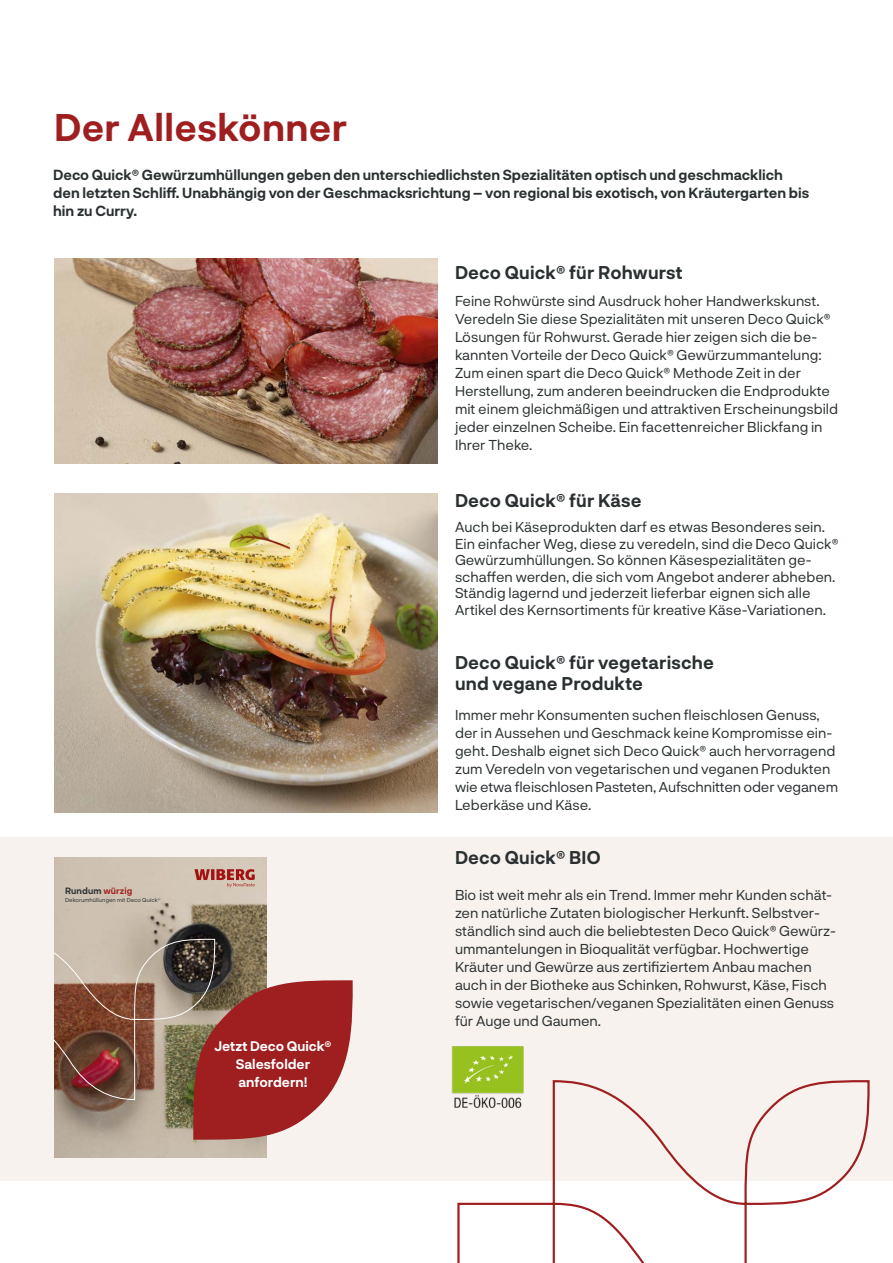
<style>
.page{position:relative;width:893px;height:1263px;background:#fff}
.page>*{position:absolute;margin:0;border:0;box-sizing:border-box;transform-origin:0 0}
.t1{font:700 37.5px "Neurial Grotesk";letter-spacing:.01em;color:#9f1e20}
.t2{font:700 18px/21px "Neurial Grotesk";letter-spacing:.01em;color:#2a3031}
.t3{font:14.25px/18px "Neurial Grotesk";color:#2a3031}
.t4{font:700 14.25px/18px "Neurial Grotesk";color:#2a3031}
.t5{font:700 13.5px/18px "Neurial Grotesk";color:#fff;text-align:center}
.t6{font:700 8.85px "Neurial Grotesk";letter-spacing:.01em;color:#2a3031}
.t7{font:5.7px "Neurial Grotesk";letter-spacing:.01em;color:#2a3031}
.s1{color:#a02021}
</style>
<div class="page">
<img style="left:54px;top:258px;width:383px;height:206px">
<img style="left:54px;top:493px;width:383px;height:319px">
<div style="left:0;top:837px;width:893px;height:344px;background:#f7f2ee"></div>
<img style="left:54px;top:858px;width:212px;height:300px">
<svg style="left:194px;top:869px;width:61px;height:18px"></svg>
<img style="left:54px;top:938px;width:299px;height:202px">
<svg style="left:457px;top:1080px;width:413px;height:183px"></svg>
<img style="left:451px;top:1046px;width:77px;height:67px">
<h1 class="t1" style="left:54px;top:100px;width:295px">Der Alleskönner</h1>
<p class="t4" style="left:53px;top:165px;width:758px">Deco Quick® Gewürzumhüllungen geben den unterschiedlichsten Spezialitäten optisch und geschmacklich den letzten Schliff. Unabhängig von der Geschmacksrichtung – von regional bis exotisch, von Kräutergarten bis hin zu Curry.</p>
<p class="t2" style="left:455px;top:261px;width:229px">Deco Quick® für Rohwurst</p>
<p class="t3" style="left:455px;top:291px;width:385px">Feine Rohwürste sind Ausdruck hoher Handwerkskunst.<br>Veredeln Sie diese Spezialitäten mit unseren Deco Quick® Lösungen für Rohwurst. Gerade hier zeigen sich die be&shy;kannten Vorteile der Deco Quick® Gewürzummantelung:<br>Zum einen spart die Deco Quick® Methode Zeit in der Herstellung, zum anderen beeindrucken die Endprodukte mit einem gleichmäßigen und attraktiven Erscheinungsbild jeder einzelnen Scheibe. Ein facettenreicher Blickfang in Ihrer Theke.</p>
<p class="t2" style="left:455px;top:489px;width:188px">Deco Quick® für Käse</p>
<p class="t3" style="left:455px;top:518px;width:385px;line-height:16.5px">Auch bei Käseprodukten darf es etwas Besonderes sein.<br>Ein einfacher Weg, diese zu veredeln, sind die Deco Quick® Gewürzumhüllungen. So können Käsespezialitäten ge&shy;schaffen werden, die sich vom Angebot anderer abheben.<br>Ständig lagernd und jederzeit lieferbar eignen sich alle Artikel des Kernsortiments für kreative Käse-Variationen.</p>
<p class="t6" style="left:65px;top:884px;width:69px">Rundum <span class="s1">würzig</span></p>
<p class="t7" style="left:65px;top:896px;width:97px">Dekorumhüllungen mit Deco Quick®</p>
<p class="t5" style="left:214px;top:1036px;width:119px">Jetzt Deco Quick®<br>Salesfolder anfordern!</p>
<p class="t2" style="left:455px;top:651px;width:261px">Deco Quick® für vegetarische und vegane Produkte</p>
<p class="t3" style="left:455px;top:705px;width:385px">Immer mehr Konsumenten suchen fleischlosen Genuss, der in Aussehen und Geschmack keine Kompromisse ein&shy;geht. Deshalb eignet sich Deco Quick® auch hervorragend zum Veredeln von vegetarischen und veganen Produkten wie etwa fleischlosen Pasteten, Aufschnitten oder veganem Leberkäse und Käse.</p>
<p class="t2" style="left:455px;top:846px;width:147px">Deco Quick® BIO</p>
<p class="t3" style="left:455px;top:885px;width:382px">Bio ist weit mehr als ein Trend. Immer mehr Kunden schät&shy;zen natürliche Zutaten biologischer Herkunft. Selbstver&shy;ständlich sind auch die beliebtesten Deco Quick® Gewürz&shy;ummantelungen in Bioqualität verfügbar. Hochwertige Kräuter und Gewürze aus zertifiziertem Anbau machen auch in der Biotheke aus Schinken, Rohwurst, Käse, Fisch sowie vegetarischen/veganen Spezialitäten einen Genuss für Auge und Gaumen.</p>
</div>
